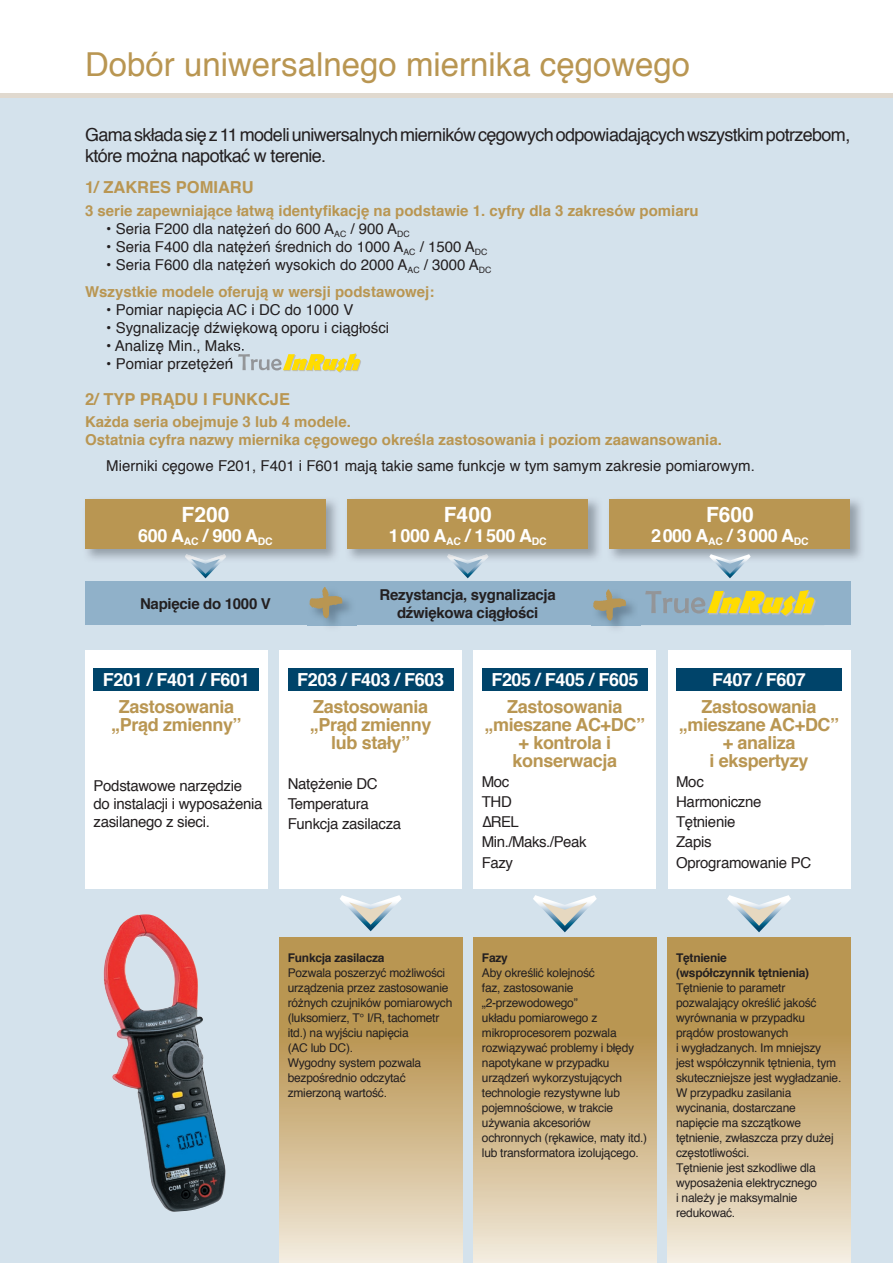
<style>
.page{position:relative;width:893px;height:1263px;background:#fff}
.page>*{position:absolute;margin:0;border:0;box-sizing:border-box;transform-origin:0 0}
.t1{font:33px "Helvetica";color:#b99652}
.t2{font:700 21px "Helvetica";color:#fff}
.t3{font:700 18px/18px "Helvetica";letter-spacing:-.02em;color:#b99652;text-align:center}
.t4{font:18px/21px "Helvetica";letter-spacing:-.035em;color:#231f20}
.t5{font:700 18px "Helvetica";letter-spacing:-.02em;color:#fff}
.t6{font:700 16.5px "Helvetica";color:#b99652}
.t7{font:15px/27px "Helvetica";color:#231f20}
.t8{font:700 15px/18px "Helvetica";color:#b99652}
.t9{font:15px/20.1px "Helvetica";letter-spacing:-.02em;color:#231f20}
.t10{font:700 15px/18px "Helvetica";letter-spacing:-.02em;color:#231f20;text-align:center}
.t11{font:15px/20.1px "Helvetica";letter-spacing:-.03em;color:#231f20}
.t12{font:12px/15px "Helvetica";letter-spacing:-.02em;color:#231f20}
.t13{font:700 12px/15px "Helvetica";letter-spacing:-.02em;color:#231f20}
.s1{font-weight:700;color:#b99652}
</style>
<div class="page">
<div style="left:0;top:96px;width:893px;height:1167px;background:#d4e2ec"></div>
<hr style="left:0;top:94px;width:893px;height:4px;background:#e0d9cf">
<svg style="left:279px;top:938px;width:183px;height:325px;background:#cdb281"></svg>
<svg style="left:232px;top:347px;width:129px;height:26px"></svg>
<div style="left:85px;top:581px;width:765px;height:44px;background:#90b1c9"></div>
<img style="left:307px;top:599px;width:49px;height:27px">
<svg style="left:309px;top:587px;width:33px;height:31px"></svg>
<svg style="left:593px;top:589px;width:33px;height:32px"></svg>
<div style="left:85px;top:651px;width:183px;height:238px;background:#fff"></div>
<div style="left:94px;top:668px;width:165px;height:23px;background:#00446a"></div>
<div style="left:279px;top:651px;width:183px;height:238px;background:#fff"></div>
<div style="left:288px;top:668px;width:166px;height:23px;background:#00446a"></div>
<svg style="left:473px;top:938px;width:183px;height:325px;background:#ccb281"></svg>
<div style="left:473px;top:651px;width:183px;height:238px;background:#fff"></div>
<div style="left:482px;top:668px;width:166px;height:23px;background:#00446a"></div>
<svg style="left:668px;top:938px;width:182px;height:325px;background:#cdb382"></svg>
<div style="left:668px;top:651px;width:182px;height:238px;background:#fff"></div>
<div style="left:676px;top:668px;width:166px;height:23px;background:#00446a"></div>
<svg style="left:191px;top:563px;width:29px;height:15px"></svg>
<svg style="left:340px;top:895px;width:62px;height:36px"></svg>
<svg style="left:533px;top:895px;width:64px;height:37px"></svg>
<svg style="left:727px;top:895px;width:64px;height:37px"></svg>
<svg style="left:454px;top:563px;width:28px;height:15px"></svg>
<img style="left:185px;top:554px;width:41px;height:9px">
<div style="left:85px;top:499px;width:241px;height:50px;background:#b99652"></div>
<img style="left:447px;top:554px;width:41px;height:9px">
<div style="left:347px;top:499px;width:241px;height:50px;background:#b99652"></div>
<div style="left:609px;top:499px;width:241px;height:50px;background:#b99652"></div>
<svg style="left:709px;top:554px;width:42px;height:24px"></svg>
<img style="left:103px;top:914px;width:123px;height:298px">
<svg style="left:645px;top:590px;width:171px;height:27px"></svg>
<h1 class="t1" style="left:85px;top:39px;width:607px">Dobór uniwersalnego miernika cęgowego</h1>
<h3 class="t4" style="left:85px;top:125px;width:767px">Gama składa się z 11 modeli uniwersalnych mierników cęgowych odpowiadających wszystkim potrzebom, które można napotkać w terenie.</h3>
<h3 class="t6" style="left:85px;top:174px;width:170px">1/ ZAKRES POMIARU</h3>
<p class="t8" style="left:85px;top:201px;width:615px">3 serie zapewniające łatwą identyfikację na podstawie 1. cyfry dla 3 zakresów pomiaru</p>
<p class="t7" style="left:106px;top:215px;width:305px">• Seria F200 dla natężeń do 600 A<sub>AC</sub> / 900 A<sub>DC</sub></p>
<p class="t7" style="left:106px;top:233px;width:383px">• Seria F400 dla natężeń średnich do 1000 A<sub>AC</sub> / 1500 A<sub>DC</sub></p>
<p class="t7" style="left:85px;top:251px;width:408px;text-indent:21px">• Seria F600 dla natężeń wysokich do 2000 A<sub>AC</sub> / 3000 A<sub>DC<br></sub><span class="s1">Wszystkie modele oferują w wersji podstawowej:</span></p>
<p class="t7" style="left:106px;top:296px;width:249px">• Pomiar napięcia AC i DC do 1000 V</p>
<p class="t7" style="left:106px;top:314px;width:284px">• Sygnalizację dźwiękową oporu i ciągłości</p>
<p class="t7" style="left:106px;top:332px;width:140px">• Analizę Min., Maks.</p>
<p class="t7" style="left:106px;top:350px;width:128px">• Pomiar przetężeń</p>
<h3 class="t6" style="left:85px;top:385px;width:207px">2/ TYP PRĄDU I FUNKCJE</h3>
<p class="t8" style="left:85px;top:413px;width:638px">Każda seria obejmuje 3 lub 4 modele.<br>Ostatnia cyfra nazwy miernika cęgowego określa zastosowania i poziom zaawansowania.</p>
<p class="t7" style="left:106px;top:453px;width:650px">Mierniki cęgowe F201, F401 i F601 mają takie same funkcje w tym samym zakresie pomiarowym.</p>
<h2 class="t2" style="left:182px;top:497px;width:49px">F200</h2>
<h3 class="t5" style="left:138px;top:521px;width:136px">600 A<sub>AC</sub> / 900 A<sub>DC</sub></h3>
<h2 class="t2" style="left:444px;top:497px;width:49px">F400</h2>
<h3 class="t5" style="left:389px;top:521px;width:159px">1 000 A<sub>AC</sub> / 1 500 A<sub>DC</sub></h3>
<p class="t10" style="left:140px;top:595px;width:132px">Napięcie do 1000 V</p>
<p class="t10" style="left:380px;top:586px;width:178px">Rezystancja, sygnalizacja dźwiękowa ciągłości</p>
<h2 class="t2" style="left:706px;top:497px;width:49px">F600</h2>
<h3 class="t5" style="left:651px;top:521px;width:159px">2 000 A<sub>AC</sub> / 3 000 A<sub>DC</sub></h3>
<h3 class="t5" style="left:103px;top:665px;width:148px">F201 / F401 / F601</h3>
<h3 class="t3" style="left:111px;top:698px;width:132px">Zastosowania „Prąd zmienny”</h3>
<p class="t9" style="left:94px;top:777px;width:170px;line-height:18px">Podstawowe narzędzie<br>do instalacji i wyposażenia zasilanego z sieci.</p>
<h3 class="t5" style="left:297px;top:665px;width:148px">F203 / F403 / F603</h3>
<h3 class="t3" style="left:310px;top:698px;width:123px">Zastosowania „Prąd zmienny lub stały”</h3>
<p class="t9" style="left:288px;top:774px;width:115px">Natężenie DC<br>Temperatura<br>Funkcja zasilacza</p>
<h3 class="t5" style="left:491px;top:665px;width:148px">F205 / F405 / F605</h3>
<h3 class="t3" style="left:485px;top:698px;width:162px">Zastosowania „mieszane AC+DC” + kontrola i konserwacja</h3>
<p class="t11" style="left:482px;top:772px;width:106px">Moc<br>THD<br>∆REL<br>Min./Maks./Peak<br>Fazy</p>
<h3 class="t5" style="left:712px;top:665px;width:95px">F407 / F607</h3>
<h3 class="t3" style="left:679px;top:698px;width:162px">Zastosowania „mieszane AC+DC” + analiza<br>i ekspertyzy</h3>
<p class="t9" style="left:676px;top:772px;width:137px">Moc<br>Harmoniczne<br>Tętnienie<br>Zapis<br>Oprogramowanie PC</p>
<p class="t13" style="left:288px;top:950px;width:98px">Funkcja zasilacza</p>
<p class="t12" style="left:288px;top:965px;width:166px">Pozwala poszerzyć możliwości urządzenia przez zastosowanie różnych czujników pomiarowych (luksomierz, T° I/R, tachometr itd.) na wyjściu napięcia<br>(AC lub DC).<br>Wygodny system pozwala bezpośrednio odczytać zmierzoną wartość.</p>
<p class="t13" style="left:482px;top:950px;width:27px">Fazy</p>
<p class="t12" style="left:482px;top:965px;width:167px">Aby określić kolejność<br>faz, zastosowanie „2-przewodowego”<br>układu pomiarowego z mikroprocesorem pozwala rozwiązywać problemy i błędy napotykane w przypadku urządzeń wykorzystujących technologie rezystywne lub pojemnościowe, w trakcie używania akcesoriów ochronnych (rękawice, maty itd.) lub transformatora izolującego.</p>
<p class="t13" style="left:676px;top:950px;width:135px">Tętnienie<br>(współczynnik tętnienia)</p>
<p class="t12" style="left:676px;top:980px;width:167px">Tętnienie to parametr pozwalający określić jakość wyrównania w przypadku prądów prostowanych<br>i wygładzanych. Im mniejszy jest współczynnik tętnienia, tym skuteczniejsze jest wygładzanie.<br>W przypadku zasilania wycinania, dostarczane napięcie ma szczątkowe tętnienie, zwłaszcza przy dużej częstotliwości.<br>Tętnienie jest szkodliwe dla wyposażenia elektrycznego<br>i należy je maksymalnie redukować.</p>
</div>
